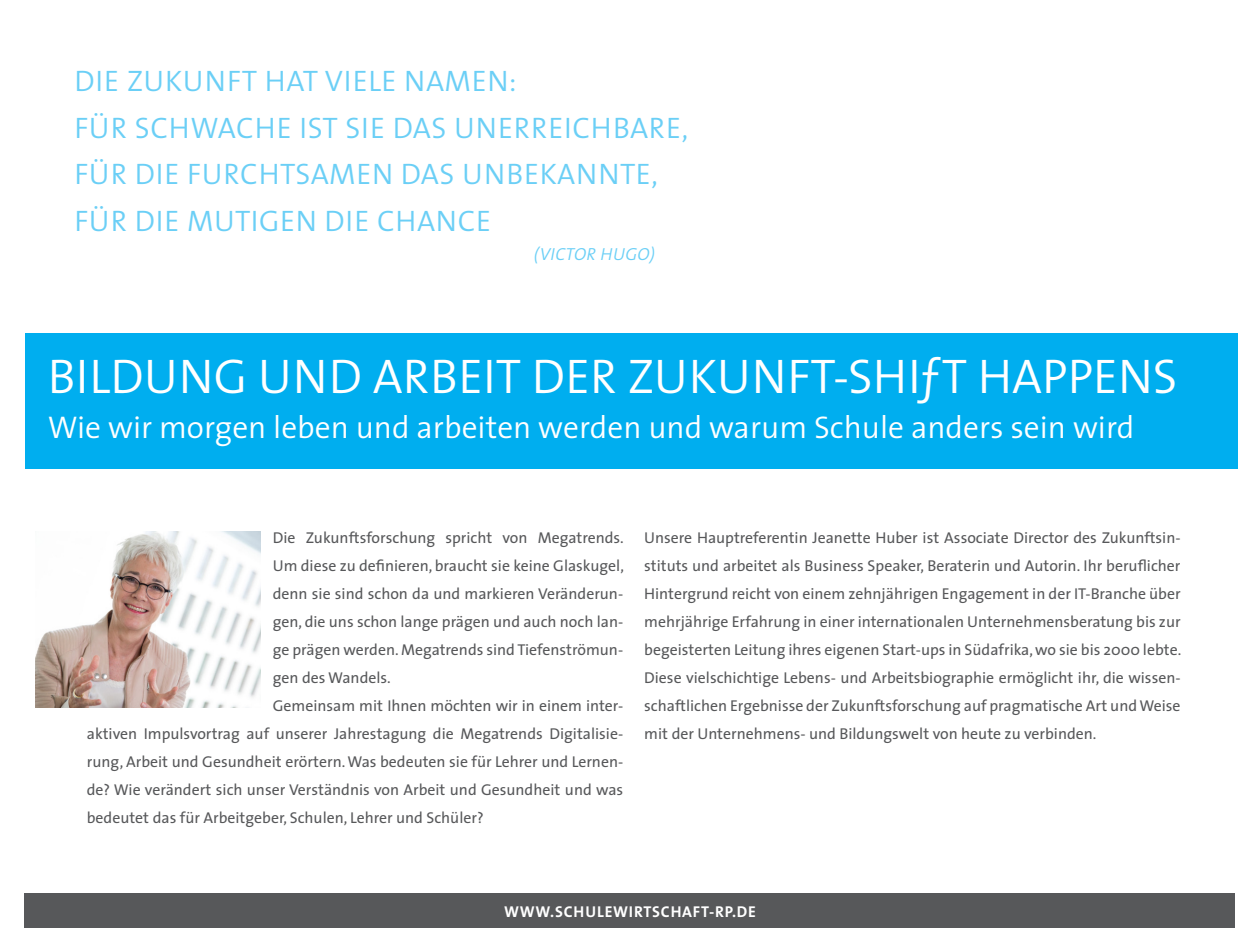
<style>
.page{position:relative;width:1260px;height:945px;background:#fff}
.page>*{position:absolute;margin:0;border:0;box-sizing:border-box;transform-origin:0 0}
.t1{font:300 49px "The Sans";color:#fff}
.t2{font:300 31.5px "The Sans";color:#fff}
.t3{font:300 29.75px/46.6px "The Sans";letter-spacing:.02em;color:#6bcff6}
.t4{font:italic 300 17.5px "The Sans";letter-spacing:.02em;color:#6bcff6}
.t5{font:15.75px/28px "The Sans";color:#57585a;text-align:justify}
.t6{font:700 15.75px "The Sans";letter-spacing:.05em;color:#fff}
</style>
<div class="page">
<div style="left:25px;top:333px;width:1213px;height:136px;background:#00aeef"></div>
<img style="left:36px;top:531px;width:224px;height:177px">
<div style="left:25px;top:893px;width:1210px;height:35px;background:#57585a"></div>
<p class="t3" style="left:75px;top:57px;width:615px">DIE ZUKUNFT HAT VIELE NAMEN:<br>FÜR SCHWACHE IST SIE DAS UNERREICHBARE,<br>FÜR DIE FURCHTSAMEN DAS UNBEKANNTE,<br>FÜR DIE MUTIGEN DIE CHANCE</p>
<p class="t4" style="left:534px;top:239px;width:123px">(VICTOR HUGO)</p>
<p class="t1" style="left:48px;top:336px;width:1131px">BILDUNG UND ARBEIT DER ZUKUNFT-SHIƒT HAPPENS</p>
<p class="t2" style="left:48px;top:402px;width:1088px">Wie wir morgen leben und arbeiten werden und warum Schule anders sein wird</p>
<p class="t5" style="left:273px;top:523px;width:353px">Die Zukunftsforschung spricht von Megatrends.<br>Um diese zu definieren, braucht sie keine Glaskugel, denn sie sind schon da und markieren Veränderun&shy;gen, die uns schon lange prägen und auch noch lan&shy;ge prägen werden. Megatrends sind Tiefenströmun&shy;gen des Wandels.</p>
<p class="t5" style="left:87px;top:691px;width:538px;text-indent:186px">Gemeinsam mit Ihnen möchten wir in einem inter&shy;aktiven Impulsvortrag auf unserer Jahrestagung die Megatrends Digitalisie&shy;rung, Arbeit und Gesundheit erörtern. Was bedeuten sie für Lehrer und Lernen&shy;de? Wie verändert sich unser Verständnis von Arbeit und Gesundheit und was bedeutet das für Arbeitgeber, Schulen, Lehrer und Schüler?</p>
<p class="t5" style="left:644px;top:523px;width:539px">Unsere Hauptreferentin Jeanette Huber ist Associate Director des Zukunftsin&shy;stituts und arbeitet als Business Speaker, Beraterin und Autorin. Ihr beruflicher Hintergrund reicht von einem zehnjährigen Engagement in der IT-Branche über mehrjährige Erfahrung in einer internationalen Unternehmensberatung bis zur begeisterten Leitung ihres eigenen Start-ups in Südafrika, wo sie bis 2000 lebte.</p>
<p class="t5" style="left:644px;top:663px;width:538px">Diese vielschichtige Lebens- und Arbeitsbiographie ermöglicht ihr, die wissen&shy;schaftlichen Ergebnisse der Zukunftsforschung auf pragmatische Art und Weise mit der Unternehmens- und Bildungswelt von heute zu verbinden.</p>
<p class="t6" style="left:504px;top:898px;width:254px">WWW.SCHULEWIRTSCHAFT-RP.DE</p>
</div>
